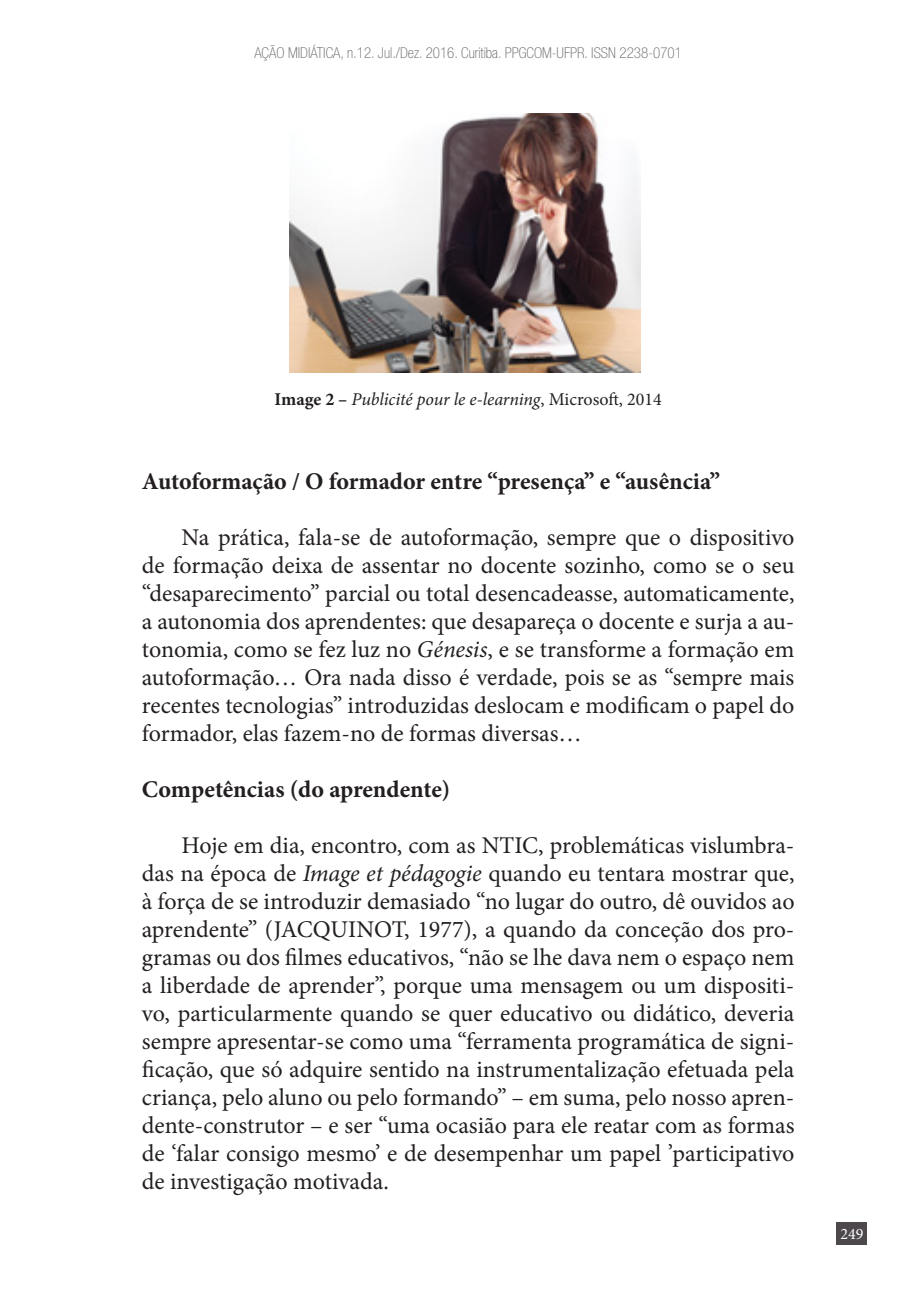
<style>
.page{position:relative;width:908px;height:1304px;background:#fff}
.page>*{position:absolute;margin:0;border:0;box-sizing:border-box;transform-origin:0 0}
.t1{font:24px/28px "Minion Pro";color:#231f20;text-align:justify}
.t2{font:700 24px "Minion Pro";letter-spacing:-.005em;color:#231f20}
.t3{font:italic 18px "Minion Pro";letter-spacing:-.01em;color:#231f20}
.t4{font:16px "Minion Pro";color:#fff}
.t5{font:100 condensed 15px "Helvetica Neue LT Std";color:#636366}
.s1{font-weight:700;font-style:normal}
.s2{font-style:normal}
.s3{font-style:italic}
</style>
<div class="page">
<div style="left:836px;top:1223px;width:30px;height:22px;background:#4c484b"></div>
<img style="left:289px;top:113px;width:350px;height:259px">
<p class="t5" style="left:254px;top:44px;width:429px">AÇÃO MIDIÁTICA, n.12. Jul./Dez. 2016. Curitiba. PPGCOM-UFPR. ISSN 2238-0701</p>
<p class="t3" style="left:274px;top:387px;width:388px"><span class="s1">Image 2 –</span> Publicité pour le e-learning<span class="s2">, Microsoft, 2014</span></p>
<p class="t2" style="left:142px;top:464px;width:579px">Autoformação / O formador entre “presença” e “ausência”</p>
<p class="t1" style="left:142px;top:523px;width:654px;text-indent:40px">Na prática, fala-se de autoformação, sempre que o dispositivo de formação deixa de assentar no docente sozinho, como se o seu “desaparecimento” parcial ou total desencadeasse, automaticamente, a autonomia dos aprendentes: que desapareça o docente e surja a au&shy;tonomia, como se fez luz no <span class="s3">Génesis</span>, e se transforme a formação em autoformação… Ora nada disso é verdade, pois se as “sempre mais recentes tecnologias” introduzidas deslocam e modificam o papel do formador, elas fazem-no de formas diversas…</p>
<p class="t2" style="left:142px;top:772px;width:310px">Competências (do aprendente)</p>
<p class="t1" style="left:142px;top:831px;width:654px;text-indent:40px">Hoje em dia, encontro, com as NTIC, problemáticas vislumbra&shy;das na época de <span class="s3">Image et pédagogie</span> quando eu tentara mostrar que, à força de se introduzir demasiado “no lugar do outro, dê ouvidos ao aprendente” (JACQUINOT, 1977), a quando da conceção dos pro&shy;gramas ou dos filmes educativos, “não se lhe dava nem o espaço nem a liberdade de aprender”, porque uma mensagem ou um dispositi&shy;vo, particularmente quando se quer educativo ou didático, deveria sempre apresentar-se como uma “ferramenta programática de signi&shy;ficação, que só adquire sentido na instrumentalização efetuada pela criança, pelo aluno ou pelo formando” – em suma, pelo nosso apren&shy;dente-construtor – e ser “uma ocasião para ele reatar com as formas de ‘falar consigo mesmo’ e de desempenhar um papel ’participativo de investigação motivada.</p>
<p class="t4" style="left:839px;top:1223px;width:25px">249</p>
</div>
